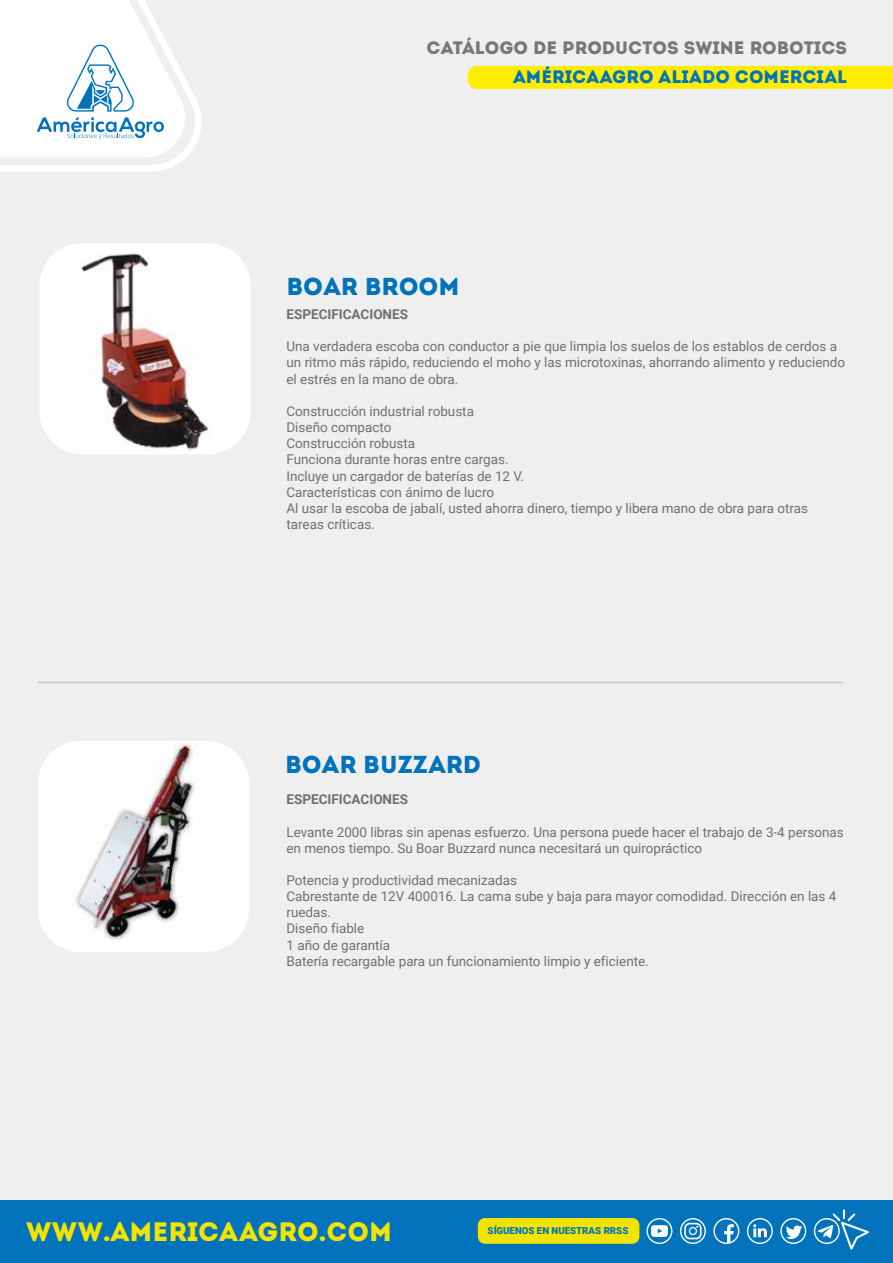
<style>
.page{position:relative;width:893px;height:1263px;background:#efeff0}
.page>*{position:absolute;margin:0;border:0;box-sizing:border-box;transform-origin:0 0}
.t1{font:26.7px "Intro";color:#f1e400}
.t2{font:24.6px "Intro";color:#0073bc}
.t3{font:18px "Intro";color:#777}
.t4{font:18px "Intro";color:#0073bc}
.t5{font:13.5px/16.2px "Roboto";color:#706f6f}
.t6{font:700 13.5px "Roboto";color:#706f6f}
.t7{font:900 9.6px "Roboto";color:#0073bc}
</style>
<div class="page">
<svg style="left:0;top:0;width:201px;height:171px"></svg>
<div style="left:0;top:1200px;width:893px;height:63px;background:#0073bc"></div>
<svg style="left:713px;top:1218px;width:26px;height:26px"></svg>
<svg style="left:780px;top:1218px;width:26px;height:26px"></svg>
<svg style="left:747px;top:1218px;width:26px;height:26px"></svg>
<svg style="left:680px;top:1218px;width:26px;height:26px"></svg>
<svg style="left:646px;top:1218px;width:26px;height:26px"></svg>
<svg style="left:814px;top:1209px;width:55px;height:41px"></svg>
<div style="left:478px;top:1218px;width:161px;height:26px;background:#f1e400;border-radius:7px"></div>
<div style="left:468px;top:66px;width:425px;height:23px;background:#ffed00"></div>
<div style="left:39px;top:243px;width:212px;height:211px;background:#fff;border-radius:43px"></div>
<img style="left:74px;top:253px;width:135px;height:201px">
<div style="left:38px;top:741px;width:211px;height:211px;background:#fff;border-radius:43px"></div>
<img style="left:73px;top:741px;width:122px;height:199px">
<hr style="left:37px;top:682px;width:806px;height:1px;background:#c6c6c6">
<h3 class="t3" style="left:427px;top:37px;width:422px">CATÁLOGO DE PRODUCTOS SWINE ROBOTICS</h3>
<h3 class="t4" style="left:513px;top:66px;width:336px">AMÉRICAAGRO ALIADO COMERCIAL</h3>
<h2 class="t2" style="left:286px;top:272px;width:175px">BOAR BROOM</h2>
<p class="t6" style="left:286px;top:305px;width:123px">ESPECIFICACIONES</p>
<p class="t5" style="left:286px;top:338px;width:560px">Una verdadera escoba con conductor a pie que limpia los suelos de los establos de cerdos a un ritmo más rápido, reduciendo el moho y las microtoxinas, ahorrando alimento y reduciendo el estrés en la mano de obra.</p>
<p class="t5" style="left:286px;top:402px;width:523px">Construcción industrial robusta<br>Diseño compacto<br>Construcción robusta<br>Funciona durante horas entre cargas.<br>Incluye un cargador de baterías de 12 V.<br>Características con ánimo de lucro<br>Al usar la escoba de jabalí, usted ahorra dinero, tiempo y libera mano de obra para otras tareas críticas.</p>
<h2 class="t2" style="left:285px;top:749px;width:198px">BOAR BUZZARD</h2>
<p class="t6" style="left:286px;top:790px;width:123px">ESPECIFICACIONES</p>
<p class="t5" style="left:286px;top:823px;width:559px">Levante 2000 libras sin apenas esfuerzo. Una persona puede hacer el trabajo de 3-4 personas en menos tiempo. Su Boar Buzzard nunca necesitará un quiropráctico</p>
<p class="t5" style="left:286px;top:871px;width:551px">Potencia y productividad mecanizadas<br>Cabrestante de 12V 400016. La cama sube y baja para mayor comodidad. Dirección en las 4 ruedas.<br>Diseño fiable<br>1 año de garantía<br>Batería recargable para un funcionamiento limpio y eficiente.</p>
<h1 class="t1" style="left:26px;top:1216px;width:367px">WWW.AMERICAAGRO.COM</h1>
<p class="t7" style="left:488px;top:1224px;width:142px">SÍGUENOS EN NUESTRAS RRSS</p>
</div>
